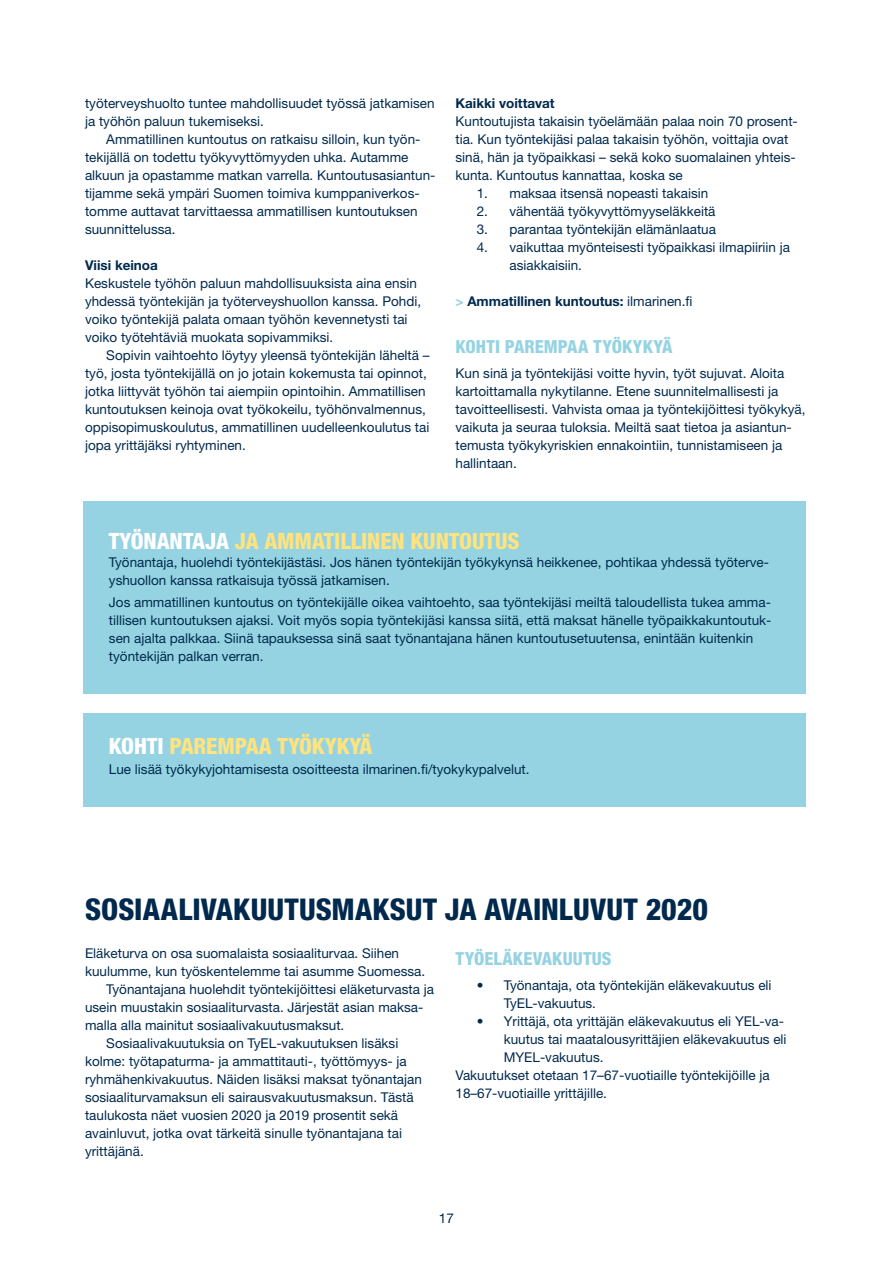
<style>
.page{position:relative;width:893px;height:1263px;background:#fff}
.page>*{position:absolute;margin:0;border:0;box-sizing:border-box;transform-origin:0 0}
.t1{font:800 condensed 30px "Helvetica Neue LT Std";letter-spacing:.005em;color:#00294d}
.t2{font:800 condensed 22.5px "Helvetica Neue LT Std";letter-spacing:-.005em;color:#ffe37e}
.t3{font:800 condensed 18px "Helvetica Neue LT Std";letter-spacing:.005em;color:#95d3e2}
.t4{font:13.5px/18px "Helvetica Neue LT Std";color:#00294d}
.t5{font:700 13.5px "Helvetica Neue LT Std";color:#00294d}
.s1{color:#95d3e2}
.s2{font-weight:400}
.s3{color:#fff}
</style>
<div class="page">
<div style="left:83px;top:501px;width:723px;height:192px;background:#95d3e2"></div>
<div style="left:83px;top:713px;width:723px;height:93px;background:#95d3e2"></div>
<p class="t4" style="left:85px;top:94px;width:351px">työterveyshuolto tuntee mahdollisuudet työssä jatkamisen ja työhön paluun tukemiseksi.</p>
<p class="t4" style="left:85px;top:130px;width:352px;text-indent:21px">Ammatillinen kuntoutus on ratkaisu silloin, kun työn&shy;tekijällä on todettu työkyvyttömyyden uhka. Autamme alkuun ja opastamme matkan varrella. Kuntoutusasiantun&shy;tijamme sekä ympäri Suomen toimiva kumppaniverkos&shy;tomme auttavat tarvittaessa ammatillisen kuntoutuksen suunnittelussa.</p>
<p class="t5" style="left:85px;top:257px;width:74px">Viisi keinoa</p>
<p class="t4" style="left:85px;top:274px;width:338px">Keskustele työhön paluun mahdollisuuksista aina ensin yhdessä työntekijän ja työterveyshuollon kanssa. Pohdi, voiko työntekijä palata omaan työhön kevennetysti tai voiko työtehtäviä muokata sopivammiksi.</p>
<p class="t4" style="left:85px;top:346px;width:346px;text-indent:21px">Sopivin vaihtoehto löytyy yleensä työntekijän läheltä – työ, josta työntekijällä on jo jotain kokemusta tai opinnot, jotka liittyvät työhön tai aiempiin opintoihin. Ammatillisen kuntoutuksen keinoja ovat työkokeilu, työhönvalmennus, oppisopimuskoulutus, ammatillinen uudelleenkoulutus tai jopa yrittäjäksi ryhtyminen.</p>
<p class="t5" style="left:455px;top:95px;width:101px">Kaikki voittavat</p>
<p class="t4" style="left:455px;top:112px;width:344px">Kuntoutujista takaisin työelämään palaa noin 70 prosent&shy;tia. Kun työntekijäsi palaa takaisin työhön, voittajia ovat sinä, hän ja työpaikkasi – sekä koko suomalainen yhteis&shy;kunta. Kuntoutus kannattaa, koska se</p>
<p class="t4" style="left:477px;top:184px;width:233px">1. maksaa itsensä nopeasti takaisin</p>
<p class="t4" style="left:477px;top:202px;width:240px">2. vähentää työkyvyttömyyseläkkeitä</p>
<p class="t4" style="left:477px;top:220px;width:241px">3. parantaa työntekijän elämänlaatua</p>
<p class="t4" style="left:509px;top:238px;width:282px;text-indent:-33px">4. vaikuttaa myönteisesti työpaikkasi ilmapiiriin ja asiakkaisiin.</p>
<p class="t5" style="left:455px;top:293px;width:239px"><span class="s1">&gt;</span> Ammatillinen kuntoutus: <span class="s2">ilmarinen.fi</span></p>
<h3 class="t3" style="left:455px;top:335px;width:218px">KOHTI PAREMPAA TYÖKYKYÄ</h3>
<p class="t4" style="left:455px;top:364px;width:352px">Kun sinä ja työntekijäsi voitte hyvin, työt sujuvat. Aloita kartoittamalla nykytilanne. Etene suunnitelmallisesti ja tavoitteellisesti. Vahvista omaa ja työntekijöittesi työkykyä, vaikuta ja seuraa tuloksia. Meiltä saat tietoa ja asiantun&shy;temusta työkykyriskien ennakointiin, tunnistamiseen ja hallintaan.</p>
<h2 class="t2" style="left:109px;top:527px;width:412px"><span class="s3">TYÖNANTAJA</span> JA AMMATILLINEN KUNTOUTUS</h2>
<p class="t4" style="left:109px;top:553px;width:662px">Työnantaja, huolehdi työntekijästäsi. Jos hänen työntekijän työkykynsä heikkenee, pohtikaa yhdessä työterve&shy;yshuollon kanssa ratkaisuja työssä jatkamisen.</p>
<p class="t4" style="left:109px;top:593px;width:664px">Jos ammatillinen kuntoutus on työntekijälle oikea vaihtoehto, saa työntekijäsi meiltä taloudellista tukea amma&shy;tillisen kuntoutuksen ajaksi. Voit myös sopia työntekijäsi kanssa siitä, että maksat hänelle työpaikkakuntoutuk&shy;sen ajalta palkkaa. Siinä tapauksessa sinä saat työnantajana hänen kuntoutusetuutensa, enintään kuitenkin työntekijän palkan verran.</p>
<h2 class="t2" style="left:109px;top:732px;width:265px"><span class="s3">KOHTI</span> PAREMPAA TYÖKYKYÄ</h2>
<p class="t4" style="left:109px;top:760px;width:422px">Lue lisää työkykyjohtamisesta osoitteesta ilmarinen.fi/tyokykypalvelut.</p>
<h1 class="t1" style="left:85px;top:890px;width:624px">SOSIAALIVAKUUTUSMAKSUT JA AVAINLUVUT 2020</h1>
<p class="t4" style="left:85px;top:944px;width:316px">Eläketurva on osa suomalaista sosiaaliturvaa. Siihen</p>
<p class="t4" style="left:85px;top:962px;width:342px">kuulumme, kun työskentelemme tai asumme Suomessa.</p>
<p class="t4" style="left:106px;top:980px;width:329px">Työnantajana huolehdit työntekijöittesi eläketurvasta ja</p>
<p class="t4" style="left:85px;top:998px;width:340px">usein muustakin sosiaaliturvasta. Järjestät asian maksa-</p>
<p class="t4" style="left:85px;top:1016px;width:261px">malla alla mainitut sosiaalivakuutusmaksut.</p>
<p class="t4" style="left:106px;top:1034px;width:294px">Sosiaalivakuutuksia on TyEL-vakuutuksen lisäksi</p>
<p class="t4" style="left:85px;top:1052px;width:323px">kolme: työtapaturma- ja ammattitauti-, työttömyys- ja</p>
<p class="t4" style="left:85px;top:1070px;width:338px">ryhmähenkivakuutus. Näiden lisäksi maksat työnantajan</p>
<p class="t4" style="left:85px;top:1088px;width:330px">sosiaaliturvamaksun eli sairausvakuutusmaksun. Tästä</p>
<p class="t4" style="left:85px;top:1106px;width:315px">taulukosta näet vuosien 2020 ja 2019 prosentit sekä</p>
<p class="t4" style="left:85px;top:1124px;width:319px">avainluvut, jotka ovat tärkeitä sinulle työnantajana tai</p>
<p class="t4" style="left:85px;top:1142px;width:60px">yrittäjänä.</p>
<h3 class="t3" style="left:455px;top:947px;width:158px">TYÖELÄKEVAKUUTUS</h3>
<p class="t4" style="left:504px;top:976px;width:269px;text-indent:-27px">• Työnantaja, ota työntekijän eläkevakuutus eli<br>TyEL-vakuutus.</p>
<p class="t4" style="left:477px;top:1012px;width:309px">• Yrittäjä, ota yrittäjän eläkevakuutus eli YEL-va-</p>
<p class="t4" style="left:504px;top:1030px;width:284px">kuutus tai maatalousyrittäjien eläkevakuutus eli</p>
<p class="t4" style="left:504px;top:1048px;width:101px">MYEL-vakuutus.</p>
<p class="t4" style="left:455px;top:1066px;width:316px">Vakuutukset otetaan 17–67-vuotiaille työntekijöille ja</p>
<p class="t4" style="left:455px;top:1084px;width:153px">18–67-vuotiaille yrittäjille.</p>
<p class="t4" style="left:439px;top:1209px;width:17px">17</p>
</div>
